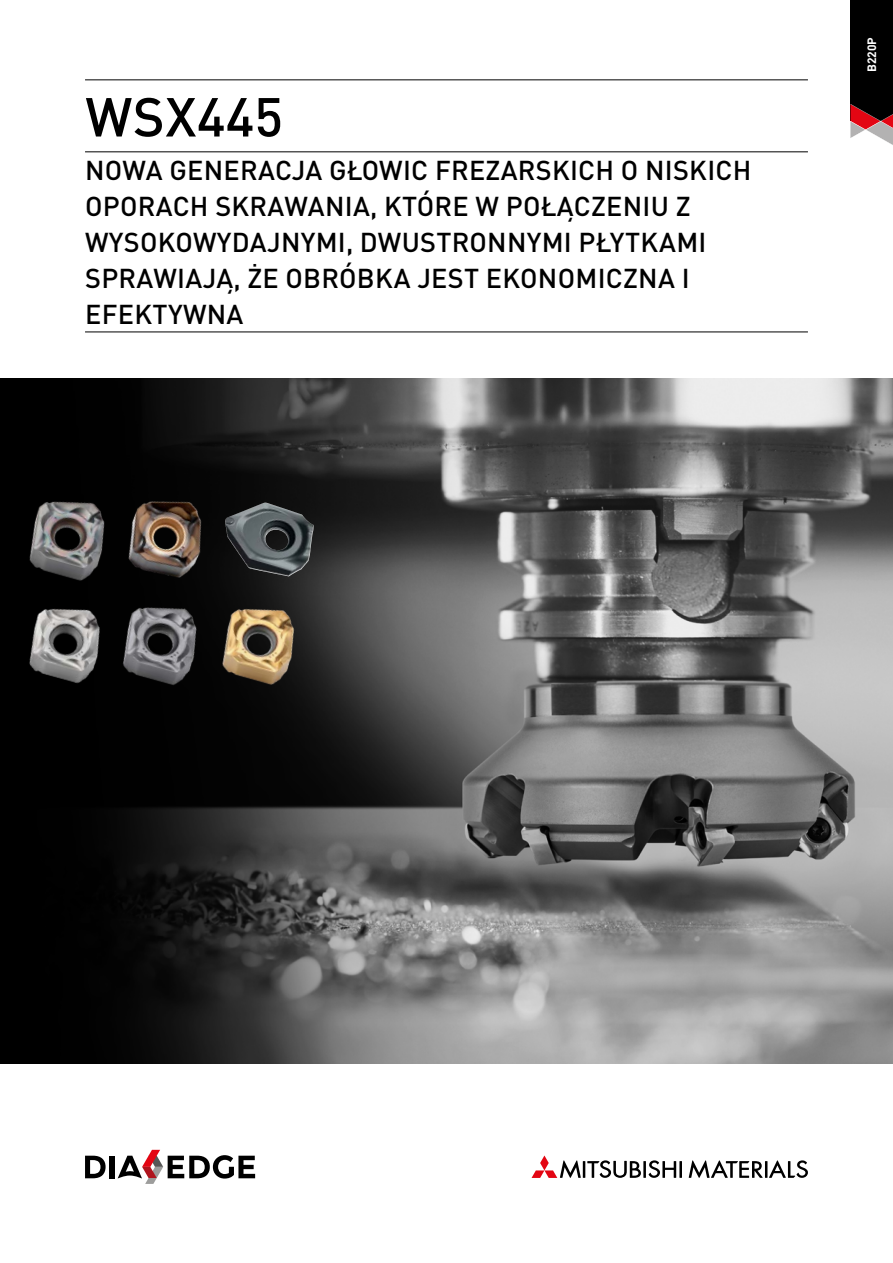
<style>
.page{position:relative;width:893px;height:1263px;background:#fff}
.page>*{position:absolute;margin:0;border:0;box-sizing:border-box;transform-origin:0 0}
.MHG_Headline_36_36pt{font:500 54px "DIN Pro";letter-spacing:.005em;color:#000}
.MHG_Subline_18_24pt{font:500 27px/36px "DIN Pro";letter-spacing:.01em;color:#000}
.MHG_Register_Marker_8_8pt{font:700 12px "DIN Pro";color:#fff}
</style>
<div class="page">
<div style="left:850px;top:0;width:43px;height:121px;background:#000"></div>
<svg style="left:850px;top:104px;width:43px;height:41px"></svg>
<hr style="left:679px;top:1161px;width:3px;height:17px;background:#000">
<hr style="left:643px;top:1161px;width:3px;height:17px;background:#000">
<svg style="left:649px;top:1160px;width:27px;height:18px"></svg>
<svg style="left:689px;top:1160px;width:119px;height:18px"></svg>
<svg style="left:531px;top:1155px;width:110px;height:23px"></svg>
<svg style="left:85px;top:1156px;width:21px;height:22px"></svg>
<div style="left:110px;top:1156px;width:5px;height:22px;background:#000"></div>
<svg style="left:118px;top:1150px;width:137px;height:34px"></svg>
<hr style="left:85px;top:79px;width:723px;height:1px;background:#000">
<hr style="left:85px;top:151px;width:723px;height:1px;background:#000">
<img style="left:0;top:378px;width:893px;height:685px">
<img style="left:121px;top:479px;width:103px;height:109px">
<img style="left:219px;top:588px;width:95px;height:110px">
<img style="left:11px;top:479px;width:110px;height:219px">
<img style="left:103px;top:585px;width:116px;height:116px">
<img style="left:225px;top:503px;width:89px;height:73px">
<hr style="left:85px;top:332px;width:723px;height:1px;background:#000">
<p class="MHG_Headline_36_36pt" style="left:85px;top:73px;width:199px">WSX445</p>
<p class="MHG_Subline_18_24pt" style="left:85px;top:149px;width:668px">NOWA GENERACJA GŁOWIC FREZARSKICH O NISKICH OPORACH SKRAWANIA, KTÓRE W POŁĄCZENIU Z WYSOKOWYDAJNYMI, DWUSTRONNYMI PŁYTKAMI SPRAWIAJĄ, ŻE OBRÓBKA JEST EKONOMICZNA I EFEKTYWNA</p>
<p class="MHG_Register_Marker_8_8pt" style="left:862px;top:72px;width:37px;rotate:-90deg">B220P</p>
</div>
